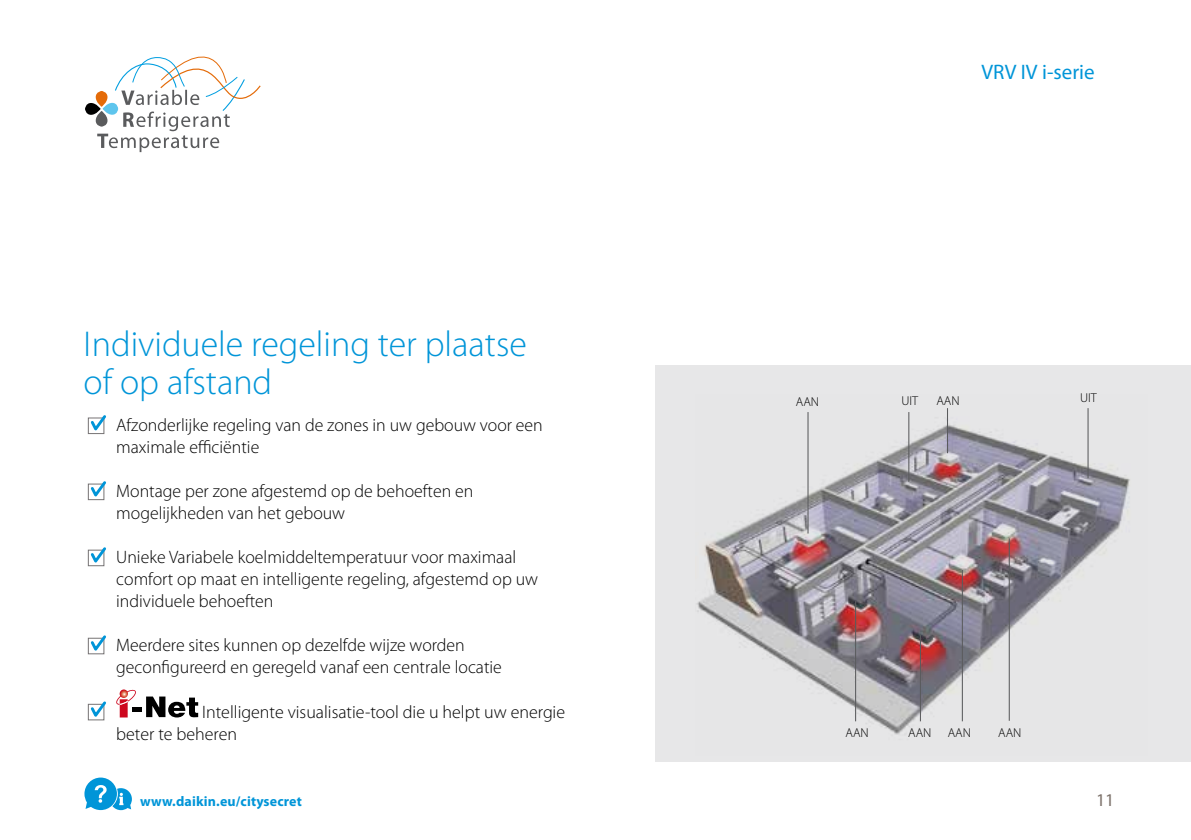
<style>
.page{position:relative;width:1191px;height:840px;background:#fff}
.page>*{position:absolute;margin:0;border:0;box-sizing:border-box;transform-origin:0 0}
.t1{font:300 36px/38px "Myriad Pro";color:#0095d8}
.t2{font:21px "Myriad Pro";color:#0095d8}
.t3{font:300 18px/22px "Myriad Pro";color:#000}
.t4{font:18px "Myriad Pro";color:#7d726b}
.t5{font:700 14px "Myriad Pro";letter-spacing:.01em;color:#0095d8}
.t6{font:300 12.8px "Myriad Pro";color:#000}
</style>
<div class="page">
<div style="left:655px;top:365px;width:536px;height:396px;background:#e7e7e8"></div>
<img style="left:697px;top:408px;width:433px;height:327px">
<svg style="left:97px;top:57px;width:164px;height:95px"></svg>
<div style="left:96px;top:111px;width:11px;height:16px;background:#5a5b5d;border-radius:6px"></div>
<div style="left:103px;top:103px;width:15px;height:12px;background:#5ec5ed;border-radius:6px"></div>
<svg style="left:96px;top:91px;width:11px;height:16px"></svg>
<svg style="left:85px;top:103px;width:16px;height:12px"></svg>
<svg style="left:88px;top:415px;width:18px;height:19px"></svg>
<svg style="left:88px;top:481px;width:18px;height:19px"></svg>
<svg style="left:88px;top:547px;width:18px;height:19px"></svg>
<svg style="left:88px;top:635px;width:18px;height:19px"></svg>
<svg style="left:88px;top:701px;width:18px;height:19px"></svg>
<div style="left:132px;top:706px;width:9px;height:5px;background:#000"></div>
<svg style="left:116px;top:689px;width:20px;height:28px"></svg>
<svg style="left:146px;top:696px;width:52px;height:21px"></svg>
<hr style="left:807px;top:412px;width:1px;height:121px;background:#5a5b5d">
<hr style="left:855px;top:600px;width:1px;height:121px;background:#5a5b5d">
<hr style="left:908px;top:412px;width:1px;height:69px;background:#5a5b5d">
<hr style="left:920px;top:634px;width:1px;height:87px;background:#5a5b5d">
<hr style="left:961px;top:569px;width:2px;height:152px;background:#5a5b5d">
<hr style="left:1008px;top:538px;width:1px;height:182px;background:#5a5b5d">
<hr style="left:947px;top:408px;width:1px;height:45px;background:#5a5b5d">
<hr style="left:1087px;top:408px;width:1px;height:70px;background:#5a5b5d">
<svg style="left:84px;top:777px;width:48px;height:32px"></svg>
<h1 class="t1" style="left:84px;top:325px;width:445px">Individuele regeling ter plaatse of op afstand</h1>
<p class="t3" style="left:116px;top:414px;width:428px">Afzonderlijke regeling van de zones in uw gebouw voor een maximale efficiëntie</p>
<p class="t3" style="left:116px;top:480px;width:358px">Montage per zone afgestemd op de behoeften en mogelijkheden van het gebouw</p>
<p class="t3" style="left:116px;top:546px;width:423px">Unieke Variabele koelmiddeltemperatuur voor maximaal comfort op maat en intelligente regeling, afgestemd op uw individuele behoeften</p>
<p class="t3" style="left:116px;top:634px;width:387px">Meerdere sites kunnen op dezelfde wijze worden geconfigureerd en geregeld vanaf een centrale locatie</p>
<p class="t3" style="left:116px;top:700px;width:450px;text-indent:86px">Intelligente visualisatie-tool die u helpt uw energie beter te beheren</p>
<p class="t5" style="left:140px;top:791px;width:163px">www.daikin.eu/citysecret</p>
<p class="t2" style="left:981px;top:59px;width:115px">VRV IV i-serie</p>
<p class="t6" style="left:796px;top:395px;width:25px">AAN</p>
<p class="t6" style="left:901px;top:393px;width:18px">UIT</p>
<p class="t6" style="left:936px;top:393px;width:25px">AAN</p>
<p class="t6" style="left:1080px;top:390px;width:18px">UIT</p>
<p class="t6" style="left:845px;top:725px;width:25px">AAN</p>
<p class="t6" style="left:947px;top:725px;width:25px">AAN</p>
<p class="t6" style="left:998px;top:725px;width:25px">AAN</p>
<p class="t6" style="left:908px;top:725px;width:25px">AAN</p>
<p class="t4" style="left:1096px;top:788px;width:20px">11</p>
</div>
